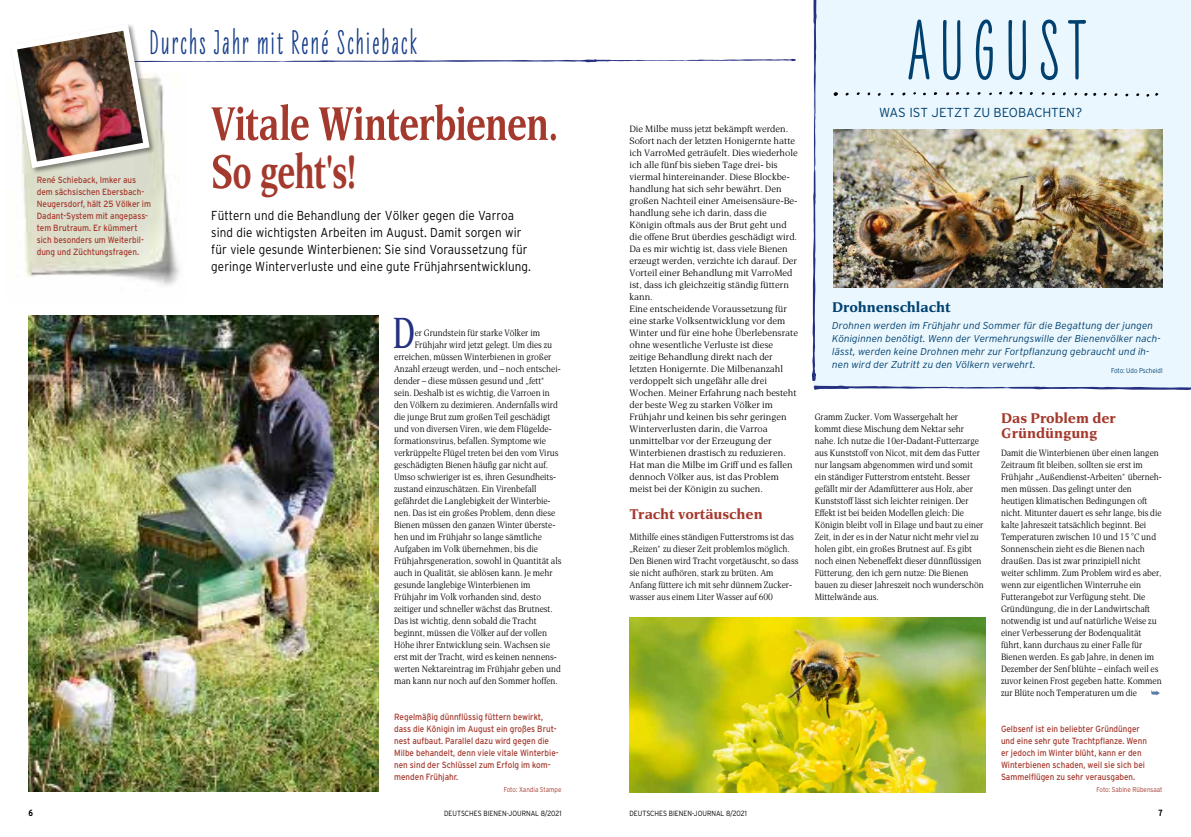
<style>
.page{position:relative;width:1191px;height:837px;background:#fff}
.page>*{position:absolute;margin:0;border:0;box-sizing:border-box;transform-origin:0 0}
.t1{font:700 87px "Liebe Erika";letter-spacing:.12em;color:#004170;scale:.9 1}
.t2{font:700 condensed 50px/48px "Esperanto OTF";letter-spacing:-.015em;color:#a4392d}
.t3{font:condensed 46.7px "Esperanto OTF";color:#253081;scale:.9 1}
.t4{font:700 35px "Liebe Erika";letter-spacing:.07em;color:#153d8a;scale:.9 1}
.t5{font:700 15px/15px "Esperanto OTF";color:#a4392d}
.t6{font:700 15px "Esperanto OTF";color:#004170}
.t7{font:300 13px/17px "Interstate";letter-spacing:.01em;color:#000;scale:.9 1}
.t8{font:300 13px "Interstate";letter-spacing:-.01em;color:#004170}
.t9{font:italic 300 10px/13px "Interstate";letter-spacing:.005em;color:#004170}
.t10{font:9.8px/12px "Esperanto OTF";color:#000;scale:.9 1}
.t11{font:9.8px/12px "Esperanto OTF";color:#000}
.t12{font:9px/12px "Interstate";color:#a4392d;scale:.9 1}
.t13{font:700 condensed 9px "Interstate";color:#000}
.t14{font:300 7.5px "Interstate";color:#000;scale:.9 1}
.t15{font:300 7px "Interstate";color:#a4392d;scale:.9 1}
.t16{font:300 7px "Interstate";color:#004170;scale:.9 1}
</style>
<div class="page">
<img style="left:21px;top:171px;width:158px;height:115px">
<div style="left:9px;top:23px;width:148px;height:152px;background:#000;opacity:.45"></div>
<svg style="left:9px;top:23px;width:786px;height:148px"></svg>
<div style="left:811px;top:0;width:380px;height:390px;background:#ebf7fe"></div>
<img style="left:833px;top:130px;width:329px;height:157px">
<img style="left:28px;top:315px;width:350px;height:476px">
<img style="left:630px;top:617px;width:355px;height:174px">
<svg style="left:1151px;top:690px;width:8px;height:5px"></svg>
<h3 class="t4" style="left:150px;top:24px;width:298px">Durchs Jahr mit René Schieback</h3>
<p class="t12" style="left:37px;top:173px;width:128px">René Schieback, Imker aus dem sächsischen Ebersbach-<br>Neugersdorf, hält 25 Völker im<br>Dadant-System mit angepass&shy;tem Brutraum. Er kümmert sich besonders um Weiterbil&shy;dung und Züchtungsfragen.</p>
<h2 class="t2" style="left:211px;top:98px;width:348px">Vitale Winterbienen.<br>So geht's!</h2>
<h3 class="t7" style="left:211px;top:207px;width:357px">Füttern und die Behandlung der Völker gegen die Varroa sind die wichtigsten Arbeiten im August. Damit sorgen wir für viele gesunde Winterbienen: Sie sind Voraussetzung für geringe Winterverluste und eine gute Frühjahrsentwicklung.</h3>
<h3 class="t3" style="left:393px;top:305px;width:26px">D</h3>
<p class="t10" style="left:415px;top:326px;width:141px">er Grundstein für starke Völker im</p>
<p class="t10" style="left:415px;top:338px;width:154px">Frühjahr wird jetzt gelegt. Um dies zu</p>
<p class="t10" style="left:394px;top:350px;width:176px">erreichen, müssen Winterbienen in großer</p>
<p class="t10" style="left:394px;top:362px;width:186px">Anzahl erzeugt werden, und – noch entschei-</p>
<p class="t10" style="left:394px;top:374px;width:169px">dender – diese müssen gesund und „fett“</p>
<p class="t10" style="left:394px;top:386px;width:175px">sein. Deshalb ist es wichtig, die Varroen in</p>
<p class="t10" style="left:394px;top:398px;width:183px">den Völkern zu dezimieren. Andernfalls wird</p>
<p class="t10" style="left:394px;top:410px;width:175px">die junge Brut zum großen Teil geschädigt</p>
<p class="t10" style="left:394px;top:422px;width:176px">und von diversen Viren, wie dem Flügelde-</p>
<p class="t10" style="left:394px;top:434px;width:170px">formationsvirus, befallen. Symptome wie</p>
<p class="t10" style="left:394px;top:446px;width:184px">verkrüppelte Flügel treten bei den vom Virus</p>
<p class="t10" style="left:394px;top:458px;width:172px">geschädigten Bienen häufig gar nicht auf.</p>
<p class="t10" style="left:394px;top:470px;width:181px">Umso schwieriger ist es, ihren Gesundheits-</p>
<p class="t10" style="left:394px;top:482px;width:160px">zustand einzuschätzen. Ein Virenbefall</p>
<p class="t10" style="left:394px;top:494px;width:175px">gefährdet die Langlebigkeit der Winterbie-</p>
<p class="t10" style="left:394px;top:506px;width:180px">nen. Das ist ein großes Problem, denn diese</p>
<p class="t10" style="left:394px;top:518px;width:180px">Bienen müssen den ganzen Winter überste-</p>
<p class="t10" style="left:394px;top:530px;width:166px">hen und im Frühjahr so lange sämtliche</p>
<p class="t10" style="left:394px;top:542px;width:161px">Aufgaben im Volk übernehmen, bis die</p>
<p class="t10" style="left:394px;top:554px;width:187px">Frühjahrsgeneration, sowohl in Quantität als</p>
<p class="t10" style="left:394px;top:566px;width:178px">auch in Qualität, sie ablösen kann. Je mehr</p>
<p class="t10" style="left:394px;top:578px;width:153px">gesunde langlebige Winterbienen im</p>
<p class="t10" style="left:394px;top:590px;width:165px">Frühjahr im Volk vorhanden sind, desto</p>
<p class="t10" style="left:394px;top:602px;width:178px">zeitiger und schneller wächst das Brutnest.</p>
<p class="t10" style="left:394px;top:614px;width:160px">Das ist wichtig, denn sobald die Tracht</p>
<p class="t10" style="left:394px;top:626px;width:171px">beginnt, müssen die Völker auf der vollen</p>
<p class="t10" style="left:394px;top:638px;width:175px">Höhe ihrer Entwicklung sein. Wachsen sie</p>
<p class="t10" style="left:394px;top:650px;width:182px">erst mit der Tracht, wird es keinen nennens-</p>
<p class="t10" style="left:394px;top:662px;width:187px">werten Nektareintrag im Frühjahr geben und</p>
<p class="t10" style="left:394px;top:674px;width:183px">man kann nur noch auf den Sommer hoffen.</p>
<p class="t12" style="left:394px;top:710px;width:184px">Regelmäßig dünnflüssig füttern bewirkt, dass die Königin im August ein großes Brut&shy;nest aufbaut. Parallel dazu wird gegen die Milbe behandelt, denn viele vitale Winterbie&shy;nen sind der Schlüssel zum Erfolg im kom&shy;menden Frühjahr.</p>
<p class="t15" style="left:504px;top:785px;width:66px">Foto: Xandia Stampe</p>
<p class="t11" style="left:629px;top:122px;width:170px">Die Milbe muss jetzt bekämpft werden.<br>Sofort nach der letzten Honigernte hatte ich VarroMed geträufelt. Dies wiederhole ich alle fünf bis sieben Tage drei- bis viermal hintereinander. Diese Blockbe&shy;handlung hat sich sehr bewährt. Den großen Nachteil einer Ameisensäure-Be&shy;handlung sehe ich darin, dass die Königin oftmals aus der Brut geht und die offene Brut überdies geschädigt wird.<br>Da es mir wichtig ist, dass viele Bienen erzeugt werden, verzichte ich darauf. Der Vorteil einer Behandlung mit VarroMed ist, dass ich gleichzeitig ständig füttern kann.<br>Eine entscheidende Voraussetzung für eine starke Volksentwicklung vor dem Winter und für eine hohe Überlebensrate ohne wesentliche Verluste ist diese zeitige Behandlung direkt nach der letzten Honigernte. Die Milbenanzahl verdoppelt sich ungefähr alle drei Wochen. Meiner Erfahrung nach besteht der beste Weg zu starken Völker im Frühjahr und keinen bis sehr geringen Winterverlusten darin, die Varroa unmittelbar vor der Erzeugung der Winterbienen drastisch zu reduzieren.<br>Hat man die Milbe im Griff und es fallen dennoch Völker aus, ist das Problem meist bei der Königin zu suchen.</p>
<h3 class="t5" style="left:629px;top:506px;width:135px">Tracht vortäuschen</h3>
<p class="t10" style="left:629px;top:530px;width:189px">Mithilfe eines ständigen Futterstroms ist das „Reizen“ zu dieser Zeit problemlos möglich.<br>Den Bienen wird Tracht vorgetäuscht, so dass sie nicht aufhören, stark zu brüten. Am Anfang füttere ich mit sehr dünnem Zucker&shy;wasser aus einem Liter Wasser auf 600</p>
<h1 class="t1" style="left:907px;top:3px;width:199px">AUGUST</h1>
<h3 class="t8" style="left:879px;top:105px;width:205px">WAS IST JETZT ZU BEOBACHTEN?</h3>
<h3 class="t6" style="left:832px;top:298px;width:120px">Drohnenschlacht</h3>
<p class="t9" style="left:832px;top:318px;width:330px">Drohnen werden im Frühjahr und Sommer für die Begattung der jungen Königinnen benötigt. Wenn der Vermehrungswille der Bienenvölker nach&shy;lässt, werden keine Drohnen mehr zur Fortpflanzung gebraucht und ih&shy;nen wird der Zutritt zu den Völkern verwehrt.</p>
<p class="t16" style="left:1111px;top:365px;width:59px">Foto: Udo Pscheidl</p>
<p class="t10" style="left:814px;top:410px;width:189px">Gramm Zucker. Vom Wassergehalt her kommt diese Mischung dem Nektar sehr nahe. Ich nutze die 10er-Dadant-Futterzarge aus Kunststoff von Nicot, mit dem das Futter nur langsam abgenommen wird und somit ein ständiger Futterstrom entsteht. Besser gefällt mir der Adamfütterer aus Holz, aber Kunststoff lässt sich leichter reinigen. Der Effekt ist bei beiden Modellen gleich: Die Königin bleibt voll in Eilage und baut zu einer Zeit, in der es in der Natur nicht mehr viel zu holen gibt, ein großes Brutnest auf. Es gibt noch einen Nebeneffekt dieser dünnflüssigen Fütterung, den ich gern nutze: Die Bienen bauen zu dieser Jahreszeit noch wunderschön Mittelwände aus.</p>
<h3 class="t5" style="left:1001px;top:410px;width:116px">Das Problem der<br>Gründüngung</h3>
<p class="t10" style="left:1001px;top:446px;width:180px">Damit die Winterbienen über einen langen Zeitraum fit bleiben, sollten sie erst im Frühjahr „Außendienst-Arbeiten“ überneh&shy;men müssen. Das gelingt unter den heutigen klimatischen Bedingungen oft nicht. Mitunter dauert es sehr lange, bis die kalte Jahreszeit tatsächlich beginnt. Bei Temperaturen zwischen 10 und 15 °C und Sonnenschein zieht es die Bienen nach draußen. Das ist zwar prinzipiell nicht weiter schlimm. Zum Problem wird es aber, wenn zur eigentlichen Winterruhe ein Futterangebot zur Verfügung steht. Die Gründüngung, die in der Landwirtschaft notwendig ist und auf natürliche Weise zu einer Verbesserung der Bodenqualität führt, kann durchaus zu einer Falle für Bienen werden. Es gab Jahre, in denen im Dezember der Senf blühte – einfach weil es zuvor keinen Frost gegeben hatte. Kommen zur Blüte noch Temperaturen um die</p>
<p class="t12" style="left:1001px;top:722px;width:164px">Gelbsenf ist ein beliebter Gründünger und eine sehr gute Trachtpflanze. Wenn er jedoch im Winter blüht, kann er den Winterbienen schaden, weil sie sich bei Sammelflügen zu sehr verausgaben.</p>
<p class="t15" style="left:1096px;top:785px;width:75px">Foto: Sabine Rübensaat</p>
<p class="t13" style="left:28px;top:807px;width:6px">6</p>
<p class="t14" style="left:444px;top:808px;width:132px">DEUTSCHES BIENEN-JOURNAL 8/2021</p>
<p class="t14" style="left:629px;top:808px;width:132px">DEUTSCHES BIENEN-JOURNAL 8/2021</p>
<p class="t13" style="left:1158px;top:807px;width:6px">7</p>
</div>
